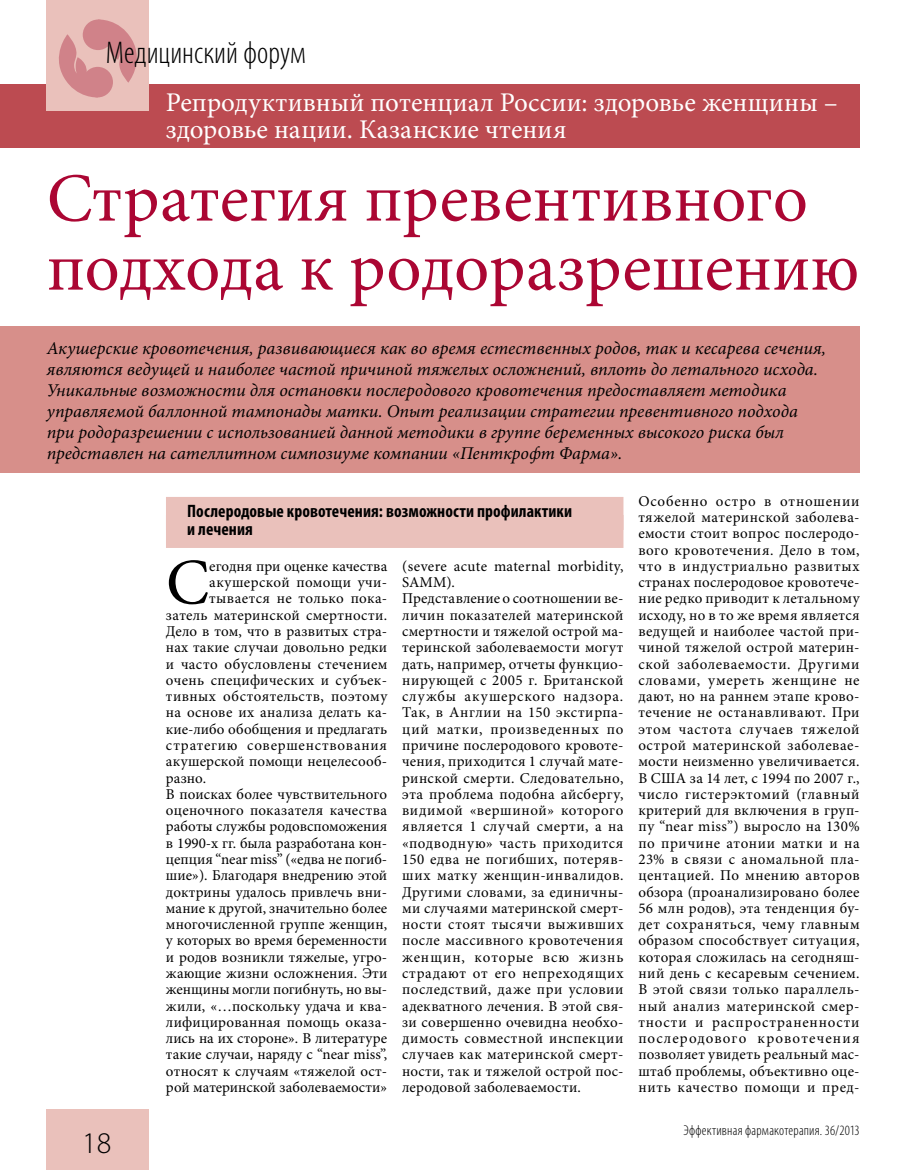
<style>
.page{position:relative;width:915px;height:1170px;background:#fff}
.page>*{position:absolute;margin:0;border:0;box-sizing:border-box;transform-origin:0 0}
.t1{font:69px/69px "Minion Pro";color:#ab0633}
.t2{font:65.1px "Minion Pro";color:#000}
.t3{font:300 condensed 31.5px "Myriad Pro";color:#000}
.t4{font:300 30px "Myriad Pro";color:#000}
.t5{font:27px/27px "Minion Pro";letter-spacing:.005em;color:#fff}
.t6{font:italic 18px/21px "Minion Pro";color:#000}
.t7{font:700 condensed 18px/18px "Myriad Pro";letter-spacing:.005em;color:#000}
.t8{font:15px/16.2px "Minion Pro";letter-spacing:.02em;color:#000}
.t9{font:15px "Minion Pro";color:#000}
.t10{font:15px "Minion Pro";letter-spacing:.05em;color:#000}
.t11{font:300 condensed 14.25px "Myriad Pro";letter-spacing:.015em;color:#000}
</style>
<div class="page">
<div style="left:47px;top:1108px;width:102px;height:61px;background:#eac1bb"></div>
<div style="left:0;top:84px;width:859px;height:63px;background:#bc4b51"></div>
<div style="left:47px;top:0;width:102px;height:111px;background:#eac1bb"></div>
<svg style="left:59px;top:19px;width:78px;height:79px"></svg>
<div style="left:0;top:326px;width:859px;height:147px;background:#d78f8a"></div>
<div style="left:166px;top:497px;width:457px;height:33px;background:#eac1bb"></div>
<div style="left:166px;top:515px;width:457px;height:33px;background:#eac1bb"></div>
<h3 class="t3" style="left:106px;top:34px;width:201px">Медицинский форум</h3>
<h3 class="t5" style="left:166px;top:89px;width:673px">Репродуктивный потенциал России: здоровье женщины – здоровье нации. Казанские чтения</h3>
<h1 class="t1" style="left:47px;top:164px;width:813px">Стратегия превентивного подхода к родоразрешению</h1>
<p class="t6" style="left:47px;top:337px;width:780px">Акушерские кровотечения, развивающиеся как во время естественных родов, так и кесарева сечения, являются ведущей и наиболее частой причиной тяжелых осложнений, вплоть до летального исхода.<br>Уникальные возможности для остановки послеродового кровотечения предоставляет методика управляемой баллонной тампонады матки. Опыт реализации стратегии превентивного подхода при родоразрешении с использованией данной методики в группе беременных высокого риска был представлен на сателлитном симпозиуме компании «Пенткрофт Фарма».</p>
<h3 class="t4" style="left:82px;top:1126px;width:31px">18</h3>
<p class="t7" style="left:187px;top:502px;width:386px">Послеродовые кровотечения: возможности профилактики и лечения</p>
<h2 class="t2" style="left:166px;top:539px;width:45px">С</h2>
<p class="t9" style="left:209px;top:556px;width:179px">егодня при оценке качества</p>
<p class="t8" style="left:209px;top:574px;width:179px">акушерской помощи учи-</p>
<p class="t8" style="left:209px;top:590px;width:179px">тывается не только пока-</p>
<p class="t8" style="left:166px;top:607px;width:223px">затель материнской смертности.</p>
<p class="t8" style="left:166px;top:623px;width:223px">Дело в том, что в развитых стра-</p>
<p class="t8" style="left:166px;top:639px;width:223px">нах такие случаи довольно редки</p>
<p class="t8" style="left:166px;top:655px;width:223px">и часто обусловлены стечением</p>
<p class="t8" style="left:166px;top:672px;width:223px">очень специфических и субъек-</p>
<p class="t8" style="left:166px;top:688px;width:223px">тивных обстоятельств, поэтому</p>
<p class="t8" style="left:166px;top:704px;width:223px">на основе их анализа делать ка-</p>
<p class="t9" style="left:166px;top:718px;width:223px">кие-либо обобщения и предлагать</p>
<p class="t10" style="left:166px;top:735px;width:222px">стратегию совершенствования</p>
<p class="t8" style="left:166px;top:753px;width:223px">акушерской помощи нецелесооб-</p>
<p class="t8" style="left:166px;top:769px;width:42px">разно.</p>
<p class="t8" style="left:166px;top:786px;width:222px">В поисках более чувствительного</p>
<p class="t8" style="left:166px;top:802px;width:222px">оценочного показателя качества</p>
<p class="t9" style="left:166px;top:816px;width:223px">работы службы родовспоможения</p>
<p class="t9" style="left:166px;top:832px;width:223px">в 1990-х гг. была разработана кон-</p>
<p class="t9" style="left:166px;top:849px;width:223px">цепция “near miss” («едва не погиб-</p>
<p class="t8" style="left:166px;top:867px;width:223px">шие»). Благодаря внедрению этой</p>
<p class="t8" style="left:166px;top:883px;width:223px">доктрины удалось привлечь вни-</p>
<p class="t9" style="left:166px;top:897px;width:223px">мание к другой, значительно более</p>
<p class="t8" style="left:166px;top:916px;width:223px">многочисленной группе женщин,</p>
<p class="t9" style="left:166px;top:930px;width:223px">у которых во время беременности</p>
<p class="t8" style="left:166px;top:948px;width:223px">и родов возникли тяжелые, угро-</p>
<p class="t8" style="left:166px;top:965px;width:223px">жающие жизни осложнения. Эти</p>
<p class="t9" style="left:166px;top:979px;width:223px">женщины могли погибнуть, но вы-</p>
<p class="t8" style="left:166px;top:997px;width:223px">жили, «…поскольку удача и ква-</p>
<p class="t8" style="left:166px;top:1013px;width:223px">лифицированная помощь оказа-</p>
<p class="t9" style="left:166px;top:1028px;width:223px">лись на их стороне». В литературе</p>
<p class="t9" style="left:166px;top:1044px;width:223px">такие случаи, наряду с “near miss”,</p>
<p class="t8" style="left:166px;top:1062px;width:223px">относят к случаям «тяжелой ост-</p>
<p class="t9" style="left:166px;top:1076px;width:223px">рой материнской заболеваемости»</p>
<p class="t8" style="left:402px;top:558px;width:223px">(severe acute maternal morbidity,<br>SAMM).<br>Представление о соотношении ве&shy;личин показателей материнской смертности и тяжелой острой ма&shy;теринской заболеваемости могут дать, например, отчеты функцио&shy;нирующей с 2005 г. Британской службы акушерского надзора.<br>Так, в Англии на 150 экстирпа&shy;ций матки, произведенных по причине послеродового кровоте&shy;чения, приходится 1 случай мате&shy;ринской смерти. Следовательно, эта проблема подобна айсбергу, видимой «вершиной» которого является 1 случай смерти, а на «подводную» часть приходится<br>150 едва не погибших, потеряв&shy;ших матку женщин-инвалидов.<br>Другими словами, за единичны&shy;ми случаями материнской смерт&shy;ности стоят тысячи выживших после массивного кровотечения женщин, которые всю жизнь страдают от его непреходящих последствий, даже при условии адекватного лечения. В этой свя&shy;зи совершенно очевидна необхо&shy;димость совместной инспекции случаев как материнской смерт&shy;ности, так и тяжелой острой пос&shy;леродовой заболеваемости.</p>
<p class="t8" style="left:638px;top:493px;width:223px;text-align:justify">Особенно остро в отношении тяжелой материнской заболева&shy;емости стоит вопрос послеродо&shy;вого кровотечения. Дело в том, что в индустриально развитых странах послеродовое кровотече&shy;ние редко приводит к летальному исходу, но в то же время является ведущей и наиболее частой при&shy;чиной тяжелой острой материн&shy;ской заболеваемости. Другими словами, умереть женщине не дают, но на раннем этапе крово&shy;течение не останавливают. При этом частота случаев тяжелой острой материнской заболевае&shy;мости неизменно увеличивается.<br>В США за 14 лет, с 1994 по 2007 г., число гистерэктомий (главный критерий для включения в груп&shy;пу “near miss”) выросло на 130% по причине атонии матки и на 23% в связи с аномальной пла&shy;центацией. По мнению авторов обзора (проанализировано более 56 млн родов), эта тенденция бу&shy;дет сохраняться, чему главным образом способствует ситуация, которая сложилась на сегодняш&shy;ний день с кесаревым сечением.<br>В этой связи только параллель&shy;ный анализ материнской смер&shy;тности и распространенности послеродового кровотечения позволяет увидеть реальный мас&shy;штаб проблемы, объективно оце&shy;нить качество помощи и пред-</p>
<p class="t11" style="left:683px;top:1121px;width:178px">Эффективная фармакотерапия. 36/2013</p>
</div>
